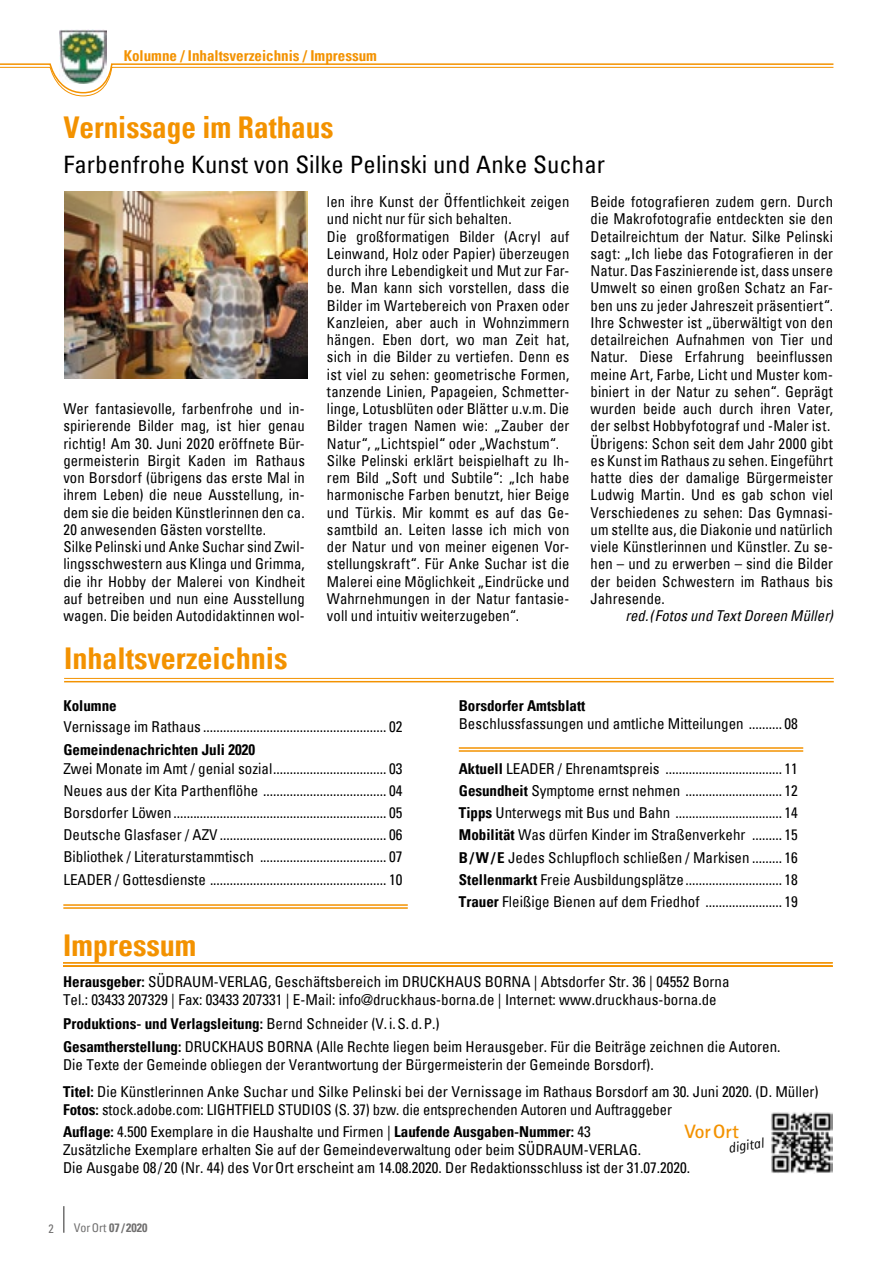
<style>
.page{position:relative;width:893px;height:1263px;background:#fff}
.page>*{position:absolute;margin:0;border:0;box-sizing:border-box;transform-origin:0 0}
.t1{font:700 condensed 30px "Univers";color:#f39200}
.t2{font:condensed 24px "Univers";letter-spacing:.005em;color:#000}
.t3{font:700 19.35px "Rotis Sans Serif";letter-spacing:-.005em;color:#f39200}
.t4{font:condensed 15px/17.2px "Univers";letter-spacing:.005em;color:#000}
.t5{font:700 condensed 15px "Univers";color:#000}
.t6{font:700 condensed 15px "Univers";color:#f39200}
.t7{font:italic condensed 15px "Univers";letter-spacing:.005em;color:#000}
.t8{font:italic 14.55px "Rotis Sans Serif";color:#000}
.t9{font:700 condensed 12px "Univers";color:#706f6f}
.t10{font:condensed 12px "Univers";color:#706f6f}
.s1{font-weight:700}
.s2{font-weight:400}
</style>
<div class="page">
<hr style="left:63px;top:1206px;width:2px;height:27px;background:#706f6f">
<img style="left:60px;top:30px;width:47px;height:33px">
<svg style="left:0;top:63px;width:834px;height:33px"></svg>
<hr style="left:63px;top:965px;width:770px;height:2px;background:#f39200">
<hr style="left:63px;top:962px;width:770px;height:1px;background:#f39200">
<img style="left:771px;top:1112px;width:62px;height:61px">
<hr style="left:63px;top:904px;width:345px;height:2px;background:#f39200">
<hr style="left:63px;top:907px;width:345px;height:2px;background:#f39200">
<hr style="left:459px;top:747px;width:344px;height:2px;background:#f39200">
<hr style="left:459px;top:750px;width:344px;height:2px;background:#f39200">
<hr style="left:64px;top:681px;width:770px;height:1px;background:#f39200">
<hr style="left:64px;top:678px;width:770px;height:1px;background:#f39200">
<img style="left:65px;top:191px;width:242px;height:187px">
<p class="t6" style="left:124px;top:46px;width:255px">Kolumne / Inhaltsverzeichnis / Impressum</p>
<h1 class="t1" style="left:63px;top:109px;width:271px">Vernissage im Rathaus</h1>
<h2 class="t2" style="left:63px;top:148px;width:543px">Farbenfrohe Kunst von Silke Pelinski und Anke Suchar</h2>
<p class="t4" style="left:63px;top:400px;width:243px">Wer fantasievolle, farbenfrohe und in&shy;spirierende Bilder mag, ist hier genau richtig! Am 30. Juni 2020 eröffnete Bür&shy;germeisterin Birgit Kaden im Rathaus von Borsdorf (übrigens das erste Mal in ihrem Leben) die neue Ausstellung, in&shy;dem sie die beiden Künstlerinnen den ca.<br>20 anwesenden Gästen vorstellte.<br>Silke Pelinski und Anke Suchar sind Zwil&shy;lingsschwestern aus Klinga und Grimma, die ihr Hobby der Malerei von Kindheit auf betreiben und nun eine Ausstellung wagen. Die beiden Autodidaktinnen wol-</p>
<p class="t4" style="left:327px;top:193px;width:244px">len ihre Kunst der Öffentlichkeit zeigen und nicht nur für sich behalten.<br>Die großformatigen Bilder (Acryl auf Leinwand, Holz oder Papier) überzeugen durch ihre Lebendigkeit und Mut zur Far&shy;be. Man kann sich vorstellen, dass die Bilder im Wartebereich von Praxen oder Kanzleien, aber auch in Wohnzimmern hängen. Eben dort, wo man Zeit hat, sich in die Bilder zu vertiefen. Denn es ist viel zu sehen: geometrische Formen, tanzende Linien, Papageien, Schmetter&shy;linge, Lotusblüten oder Blätter u.v.m. Die Bilder tragen Namen wie: „Zauber der Natur“, „Lichtspiel“ oder „Wachstum“.<br>Silke Pelinski erklärt beispielhaft zu Ih&shy;rem Bild „Soft und Subtile“: „Ich habe harmonische Farben benutzt, hier Beige und Türkis. Mir kommt es auf das Ge&shy;samtbild an. Leiten lasse ich mich von der Natur und von meiner eigenen Vor&shy;stellungskraft“. Für Anke Suchar ist die Malerei eine Möglichkeit „Eindrücke und Wahrnehmungen in der Natur fantasie&shy;voll und intuitiv weiterzugeben“.</p>
<p class="t4" style="left:591px;top:193px;width:244px">Beide fotografieren zudem gern. Durch die Makrofotografie entdeckten sie den Detailreichtum der Natur. Silke Pelinski sagt: „Ich liebe das Fotografieren in der Natur. Das Faszinierende ist, dass unsere Umwelt so einen großen Schatz an Far&shy;ben uns zu jeder Jahreszeit präsentiert“.<br>Ihre Schwester ist „überwältigt von den detailreichen Aufnahmen von Tier und Natur. Diese Erfahrung beeinflussen meine Art, Farbe, Licht und Muster kom&shy;biniert in der Natur zu sehen“. Geprägt wurden beide auch durch ihren Vater, der selbst Hobbyfotograf und -Maler ist.<br>Übrigens: Schon seit dem Jahr 2000 gibt es Kunst im Rathaus zu sehen. Eingeführt hatte dies der damalige Bürgermeister Ludwig Martin. Und es gab schon viel Verschiedenes zu sehen: Das Gymnasi&shy;um stellte aus, die Diakonie und natürlich viele Künstlerinnen und Künstler. Zu se&shy;hen – und zu erwerben – sind die Bilder der beiden Schwestern im Rathaus bis Jahresende.</p>
<p class="t7" style="left:625px;top:606px;width:209px">red. (Fotos und Text Doreen Müller)</p>
<h1 class="t1" style="left:64px;top:640px;width:225px">Inhaltsverzeichnis</h1>
<p class="t5" style="left:63px;top:696px;width:55px">Kolumne</p>
<p class="t4" style="left:63px;top:717px;width:341px">Vernissage im Rathaus ....................................................... 02</p>
<p class="t5" style="left:63px;top:741px;width:193px">Gemeindenachrichten Juli 2020</p>
<p class="t4" style="left:63px;top:757px;width:341px;line-height:22.2px;text-align:justify">Zwei Monate im Amt / genial sozial.................................. 03<br>Neues aus der Kita Parthenflöhe ..................................... 04<br>Borsdorfer Löwen................................................................ 05<br>Deutsche Glasfaser / AZV .................................................. 06<br>Bibliothek / Literaturstammtisch ...................................... 07<br>LEADER / Gottesdienste ..................................................... 10</p>
<h1 class="t1" style="left:63px;top:926px;width:135px">Impressum</h1>
<p class="t5" style="left:459px;top:696px;width:128px">Borsdorfer Amtsblatt</p>
<p class="t4" style="left:459px;top:715px;width:341px">Beschlussfassungen und amtliche Mitteilungen .......... 08</p>
<p class="t4" style="left:459px;top:757px;width:341px;line-height:22.2px;text-align:justify"><span class="s1">Aktuell</span> LEADER / Ehrenamtspreis ................................... 11<br><span class="s1">Gesundheit</span> Symptome ernst nehmen ............................. 12<br><span class="s1">Tipps</span> Unterwegs mit Bus und Bahn ................................ 14<br><span class="s1">Mobilität</span> Was dürfen Kinder im Straßenverkehr ......... 15<br><span class="s1">B/W/ E</span> Jedes Schlupfloch schließen / Markisen ......... 16<br><span class="s1">Stellenmarkt</span> Freie Ausbildungsplätze............................. 18<br><span class="s1">Trauer</span> Fleißige Bienen auf dem Friedhof ....................... 19</p>
<p class="t4" style="left:63px;top:972px;width:668px;line-height:18px"><span class="s1">Herausgeber:</span> SÜDRAUM-VERLAG, Geschäftsbereich im DRUCKHAUS BORNA | Abtsdorfer Str. 36 | 04552 Borna<br>Tel.: 03433 207329 | Fax: 03433 207331 | E-Mail: info@druckhaus-borna.de | Internet: www.druckhaus-borna.de</p>
<p class="t4" style="left:63px;top:1011px;width:719px;line-height:23.5px"><span class="s1">Produktions- und Verlagsleitung:</span> Bernd Schneider (V. i.S. d.P.)<br><span class="s1">Gesamtherstellung:</span> DRUCKHAUS BORNA (Alle Rechte liegen beim Herausgeber. Für die Beiträge zeichnen die Autoren.</p>
<p class="t4" style="left:63px;top:1051px;width:757px;line-height:26.5px">Die Texte der Gemeinde obliegen der Verantwortung der Bürgermeisterin der Gemeinde Borsdorf).<br><span class="s1">Titel:</span> Die Künstlerinnen Anke Suchar und Silke Pelinski bei der Vernissage im Rathaus Borsdorf am 30. Juni 2020. (D. Müller)</p>
<p class="t4" style="left:63px;top:1098px;width:610px;line-height:22.5px"><span class="s1">Fotos:</span> stock.adobe.com: LIGHTFIELD STUDIOS (S. 37) bzw. die entsprechenden Autoren und Auftraggeber<br><span class="s1">Auflage:</span> 4.500 Exemplare in die Haushalte und Firmen | <span class="s1">Laufende Ausgaben-Nummer:</span> 43</p>
<p class="t4" style="left:63px;top:1140px;width:629px;line-height:18px">Zusätzliche Exemplare erhalten Sie auf der Gemeindeverwaltung oder beim SÜDRAUM-VERLAG.<br>Die Ausgabe 08 / 20 (Nr. 44) des VorOrt erscheint am 14.08.2020. Der Redaktionsschluss ist der 31.07.2020.</p>
<p class="t3" style="left:685px;top:1119px;width:56px">VorOrt</p>
<p class="t8" style="left:727px;top:1140px;width:37px;rotate:-10deg">digital</p>
<p class="t10" style="left:49px;top:1221px;width:7px">2</p>
<p class="t9" style="left:74px;top:1221px;width:75px"><span class="s2">VorOrt</span> 07 / 2020</p>
</div>
